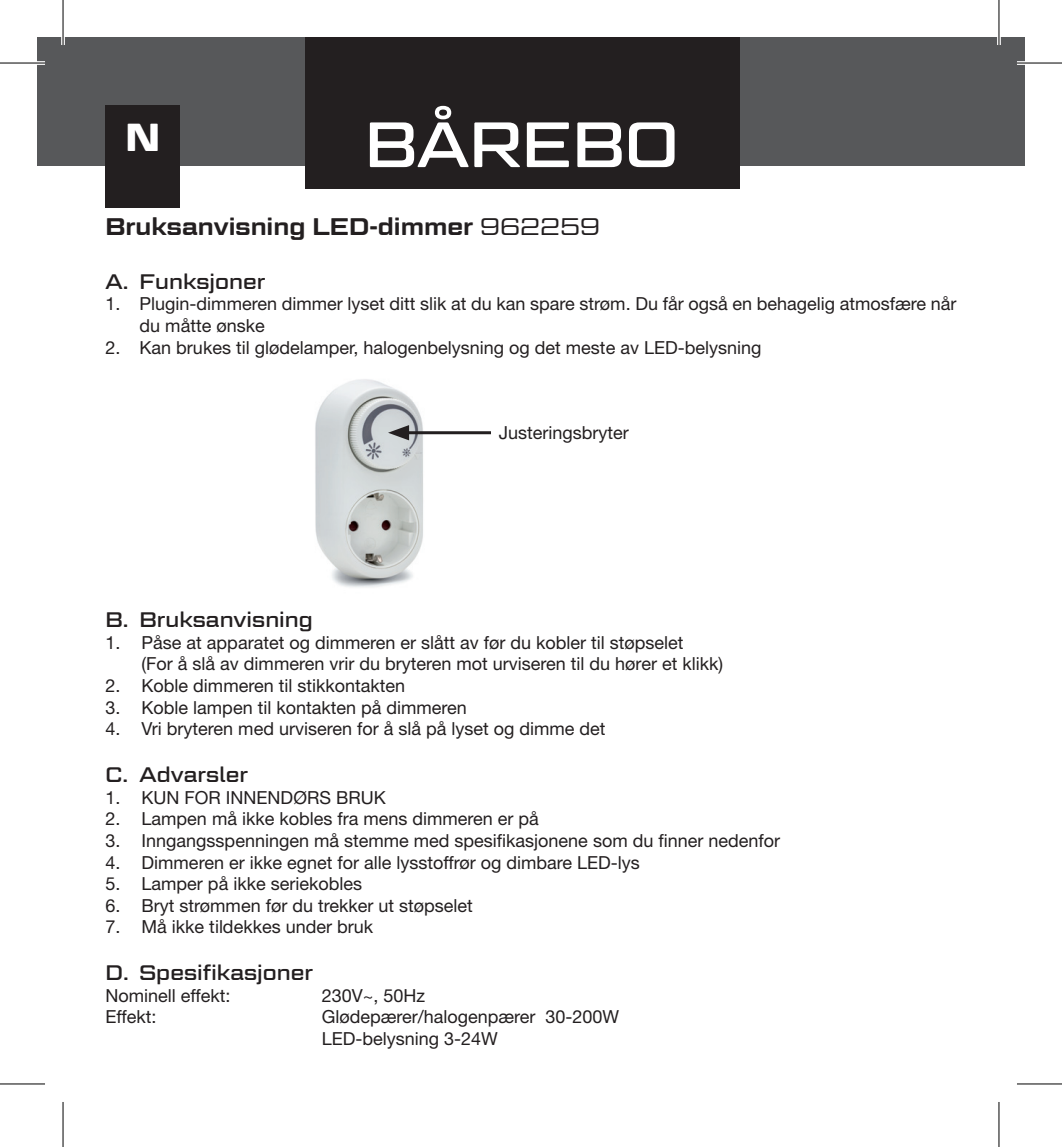
<style>
.page{position:relative;width:1062px;height:1147px;background:#fff}
.page>*{position:absolute;margin:0;border:0;box-sizing:border-box;transform-origin:0 0}
.t1{font:700 39px "Geom Graphic";color:#fff}
.t2{font:600 24px "Geom Graphic";color:#231f20}
.t3{font:21px "Geom Graphic";color:#231f20}
.t4{font:18px/21.6px "Helvetica Neue LT Std";color:#231f20}
.s1{font-weight:300}
</style>
<div class="page">
<img style="left:315px;top:379px;width:115px;height:209px">
<div style="left:739px;top:37px;width:285px;height:129px;background:#57585a"></div>
<div style="left:37px;top:37px;width:268px;height:129px;background:#57585a"></div>
<div style="left:305px;top:37px;width:434px;height:152px;background:#231f20"></div>
<svg style="left:370px;top:106px;width:150px;height:61px"></svg>
<svg style="left:527px;top:122px;width:42px;height:45px"></svg>
<svg style="left:577px;top:122px;width:44px;height:45px"></svg>
<svg style="left:629px;top:122px;width:45px;height:45px"></svg>
<div style="left:106px;top:106px;width:74px;height:102px;background:#231f20"></div>
<hr style="left:404px;top:431px;width:87px;height:3px;background:#231f20">
<svg style="left:388px;top:425px;width:21px;height:15px"></svg>
<svg style="left:37px;top:61px;width:8px;height:4px"></svg>
<svg style="left:1017px;top:61px;width:8px;height:4px"></svg>
<svg style="left:61px;top:37px;width:4px;height:8px"></svg>
<hr style="left:997px;top:0;width:3px;height:45px;background:#fff">
<hr style="left:0;top:62px;width:45px;height:2px;background:#000">
<hr style="left:1016px;top:62px;width:45px;height:2px;background:#000">
<hr style="left:0;top:1083px;width:45px;height:1px;background:#000">
<hr style="left:1016px;top:1083px;width:45px;height:1px;background:#000">
<hr style="left:62px;top:0;width:2px;height:45px;background:#000">
<hr style="left:62px;top:1101px;width:2px;height:45px;background:#000">
<hr style="left:998px;top:0;width:1px;height:45px;background:#000">
<hr style="left:998px;top:1101px;width:1px;height:45px;background:#000">
<h1 class="t1" style="left:125px;top:113px;width:36px">N</h1>
<h2 class="t2" style="left:106px;top:211px;width:496px">Bruksanvisning LED-dimmer <span class="s1">962259</span></h2>
<p class="t3" style="left:106px;top:268px;width:161px">A. Funksjoner</p>
<p class="t4" style="left:140px;top:293px;width:818px;text-indent:-34px">1. Plugin-dimmeren dimmer lyset ditt slik at du kan spare strøm. Du får også en behagelig atmosfære når du måtte ønske</p>
<p class="t4" style="left:106px;top:336px;width:657px">2. Kan brukes til glødelamper, halogenbelysning og det meste av LED-belysning</p>
<p class="t4" style="left:498px;top:422px;width:132px">Justeringsbryter</p>
<p class="t3" style="left:106px;top:607px;width:209px">B. Bruksanvisning</p>
<p class="t4" style="left:142px;top:631px;width:583px;text-indent:-36px">1. Påse at apparatet og dimmeren er slått av før du kobler til støpselet<br>(For å slå av dimmeren vrir du bryteren mot urviseren til du hører et klikk)</p>
<p class="t4" style="left:106px;top:674px;width:301px">2. Koble dimmeren til stikkontakten</p>
<p class="t4" style="left:106px;top:696px;width:363px">3. Koble lampen til kontakten på dimmeren</p>
<p class="t4" style="left:106px;top:718px;width:501px">4. Vri bryteren med urviseren for å slå på lyset og dimme det</p>
<p class="t3" style="left:106px;top:762px;width:144px">C. Advarsler</p>
<p class="t4" style="left:106px;top:786px;width:282px">1. KUN FOR INNENDØRS BRUK</p>
<p class="t4" style="left:106px;top:808px;width:435px">2. Lampen må ikke kobles fra mens dimmeren er på</p>
<p class="t4" style="left:106px;top:829px;width:676px">3. Inngangsspenningen må stemme med spesifikasjonene som du finner nedenfor</p>
<p class="t4" style="left:106px;top:851px;width:536px">4. Dimmeren er ikke egnet for alle lysstoffrør og dimbare LED-lys</p>
<p class="t4" style="left:106px;top:872px;width:258px">5. Lamper på ikke seriekobles</p>
<p class="t4" style="left:106px;top:894px;width:369px">6. Bryt strømmen før du trekker ut støpselet</p>
<p class="t4" style="left:106px;top:916px;width:269px">7. Må ikke tildekkes under bruk</p>
<p class="t3" style="left:106px;top:960px;width:209px">D. Spesifikasjoner</p>
<p class="t4" style="left:106px;top:984px;width:127px">Nominell effekt:</p>
<p class="t4" style="left:322px;top:984px;width:105px">230V~, 50Hz</p>
<p class="t4" style="left:106px;top:1006px;width:53px">Effekt:</p>
<p class="t4" style="left:322px;top:1006px;width:299px">Glødepærer/halogenpærer 30-200W<br>LED-belysning 3-24W</p>
</div>
